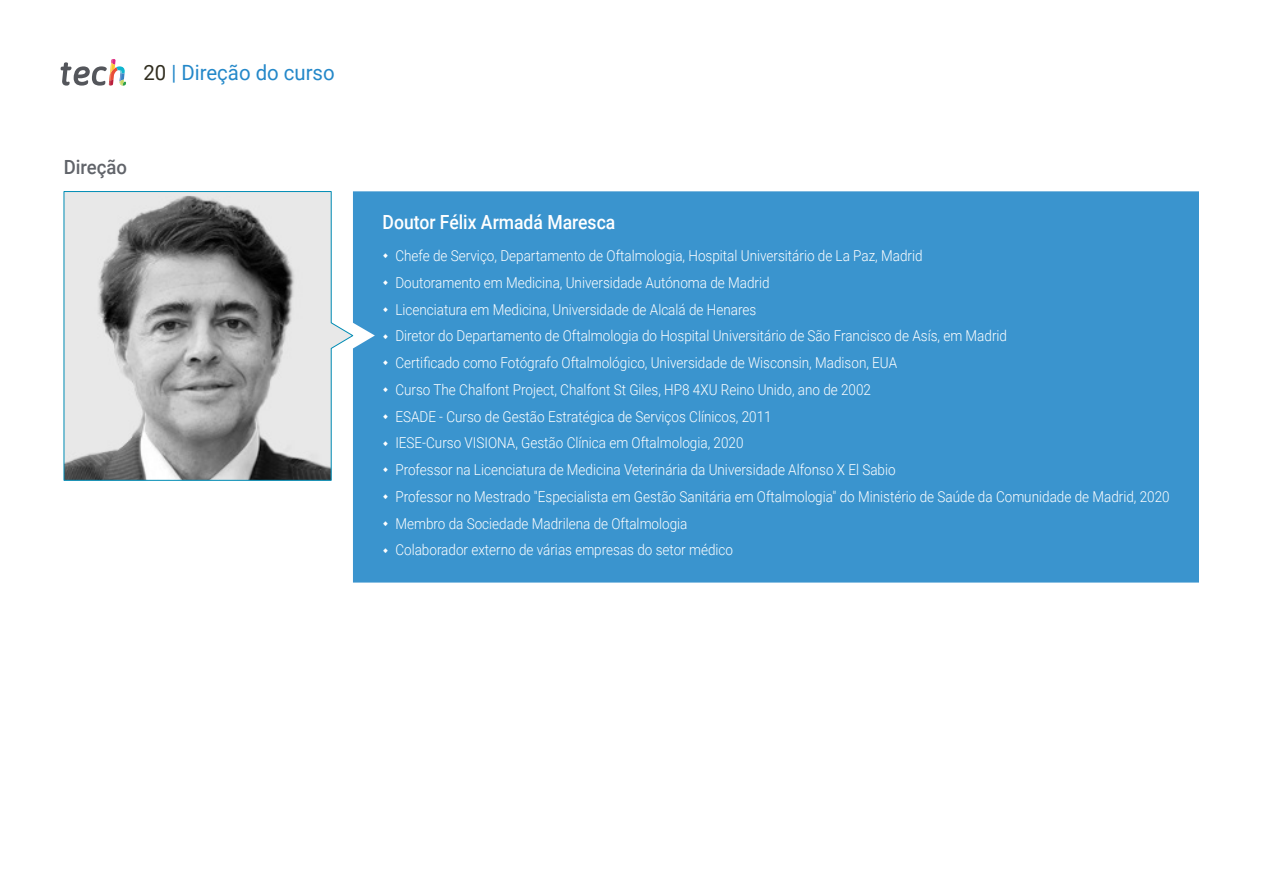
<style>
.page{position:relative;width:1263px;height:893px;background:#fff}
.page>*{position:absolute;margin:0;border:0;box-sizing:border-box;transform-origin:0 0}
.t1{font:21px "Roboto";color:#2488c9}
.t2{font:500 19.5px "Roboto";color:#fff;scale:.9 1}
.t3{font:500 19.5px "Roboto";color:#61646a;scale:.95 1}
.t4{font:300 15px/26.7px "Roboto";color:#fff;scale:.9 1}
.s1{color:#312e20}
</style>
<div class="page">
<div style="left:353px;top:191px;width:846px;height:392px;background:#3a94ce"></div>
<svg style="left:61px;top:59px;width:65px;height:27px"></svg>
<svg style="left:64px;top:191px;width:289px;height:290px;background:#afb0b1"></svg>
<svg style="left:383px;top:253px;width:5px;height:5px"></svg>
<svg style="left:383px;top:280px;width:5px;height:5px"></svg>
<svg style="left:383px;top:307px;width:5px;height:5px"></svg>
<svg style="left:383px;top:334px;width:5px;height:5px"></svg>
<svg style="left:383px;top:360px;width:5px;height:5px"></svg>
<svg style="left:383px;top:387px;width:5px;height:5px"></svg>
<svg style="left:383px;top:414px;width:5px;height:5px"></svg>
<svg style="left:383px;top:441px;width:5px;height:5px"></svg>
<svg style="left:383px;top:467px;width:5px;height:5px"></svg>
<svg style="left:383px;top:494px;width:5px;height:5px"></svg>
<svg style="left:383px;top:521px;width:5px;height:5px"></svg>
<svg style="left:383px;top:548px;width:5px;height:5px"></svg>
<h1 class="t1" style="left:144px;top:57px;width:193px"><span class="s1">20</span> | Direção do curso</h1>
<h2 class="t3" style="left:64px;top:153px;width:68px">Direção</h2>
<h2 class="t2" style="left:383px;top:209px;width:260px">Doutor Félix Armadá Maresca</h2>
<p class="t4" style="left:395px;top:242px;width:862px">Chefe de Serviço, Departamento de Oftalmologia, Hospital Universitário de La Paz, Madrid<br>Doutoramento em Medicina, Universidade Autónoma de Madrid<br>Licenciatura em Medicina, Universidade de Alcalá de Henares<br>Diretor do Departamento de Oftalmologia do Hospital Universitário de São Francisco de Asís, em Madrid<br>Certificado como Fotógrafo Oftalmológico, Universidade de Wisconsin, Madison, EUA<br>Curso The Chalfont Project, Chalfont St Giles, HP8 4XU Reino Unido, ano de 2002<br>ESADE - Curso de Gestão Estratégica de Serviços Clínicos, 2011<br>IESE-Curso VISIONA, Gestão Clínica em Oftalmologia, 2020<br>Professor na Licenciatura de Medicina Veterinária da Universidade Alfonso X El Sabio<br>Professor no Mestrado "Especialista em Gestão Sanitária em Oftalmologia" do Ministério de Saúde da Comunidade de Madrid, 2020<br>Membro da Sociedade Madrilena de Oftalmologia<br>Colaborador externo de várias empresas do setor médico</p>
</div>
